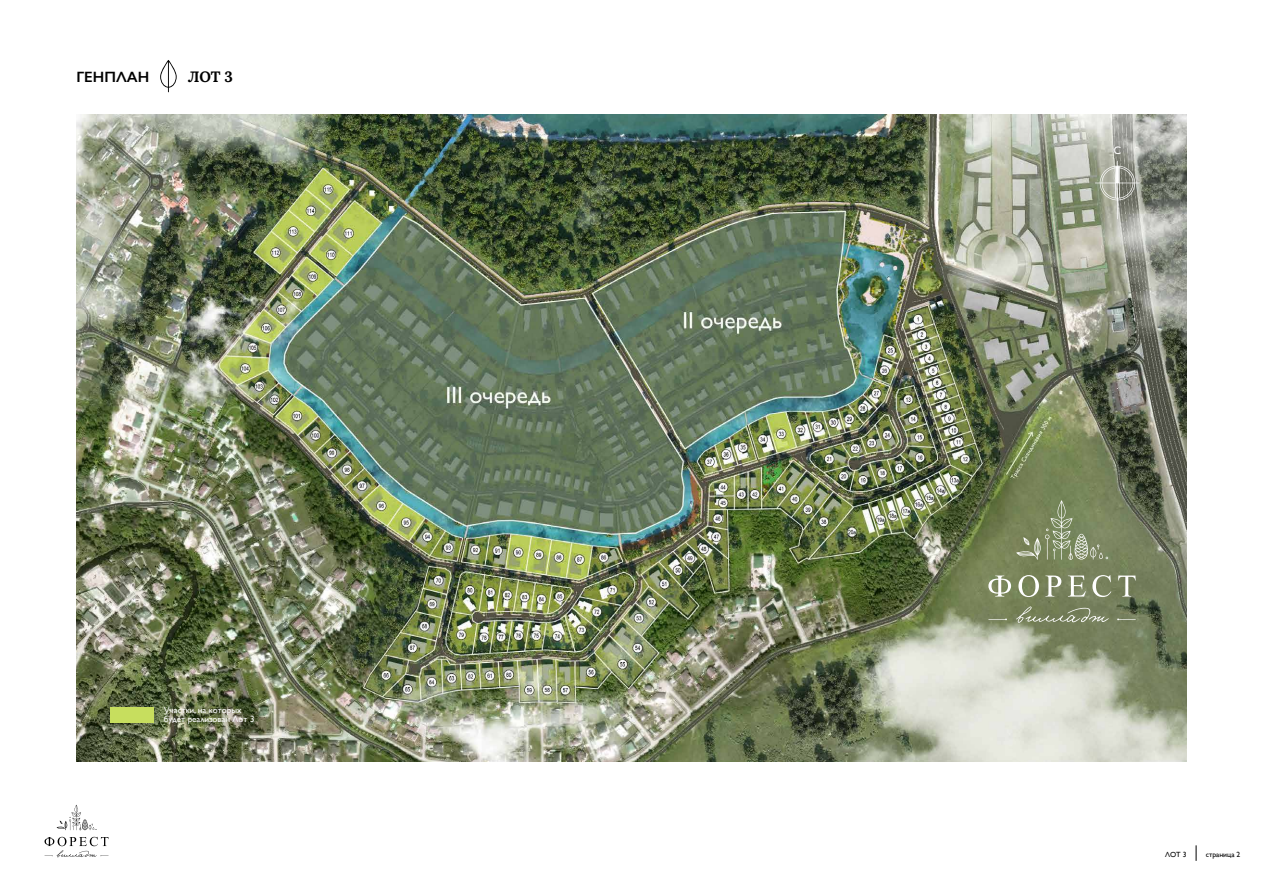
<style>
.page{position:relative;width:1263px;height:893px;background:#fff}
.page>*{position:absolute;margin:0;border:0;box-sizing:border-box;transform-origin:0 0}
.t1{font:600 15px "Gill Sans";color:#000}
.t2{font:700 15px "Lora";color:#000}
.t3{font:10.95px "Gill Sans C";color:#fff}
.t4{font:9px/9px "Gill Sans";color:#fff}
.t5{font:7.5px "Gill Sans";color:#000}
</style>
<div class="page">
<svg style="left:1196px;top:845px;width:1px;height:16px"></svg>
<svg style="left:160px;top:60px;width:17px;height:32px"></svg>
<img style="left:77px;top:115px;width:1109px;height:646px">
<svg style="left:1095px;top:161px;width:45px;height:58px"></svg>
<div style="left:110px;top:707px;width:44px;height:16px;background:#c7de5e"></div>
<svg style="left:45px;top:837px;width:64px;height:20px"></svg>
<svg style="left:57px;top:805px;width:40px;height:25px"></svg>
<svg style="left:1016px;top:606px;width:93px;height:17px"></svg>
<svg style="left:988px;top:576px;width:23px;height:21px"></svg>
<svg style="left:1018px;top:575px;width:21px;height:22px"></svg>
<svg style="left:1045px;top:576px;width:16px;height:21px"></svg>
<svg style="left:1068px;top:576px;width:18px;height:21px"></svg>
<svg style="left:1092px;top:575px;width:19px;height:22px"></svg>
<svg style="left:1118px;top:576px;width:18px;height:21px"></svg>
<svg style="left:1117px;top:618px;width:19px;height:2px"></svg>
<svg style="left:988px;top:618px;width:19px;height:2px"></svg>
<svg style="left:1016px;top:500px;width:92px;height:60px"></svg>
<h1 class="t1" style="left:77px;top:68px;width:74px">ГЕНПЛАН</h1>
<h1 class="t2" style="left:188px;top:64px;width:47px">ЛОТ 3</h1>
<p class="t4" style="left:164px;top:705px;width:92px">Участки, на которых будет реализован Лот 3</p>
<p class="t3" style="left:1113px;top:144px;width:9px">С</p>
<p class="t5" style="left:1165px;top:850px;width:23px">ЛОТ 3</p>
<p class="t5" style="left:1206px;top:850px;width:36px">страница 2</p>
</div>
